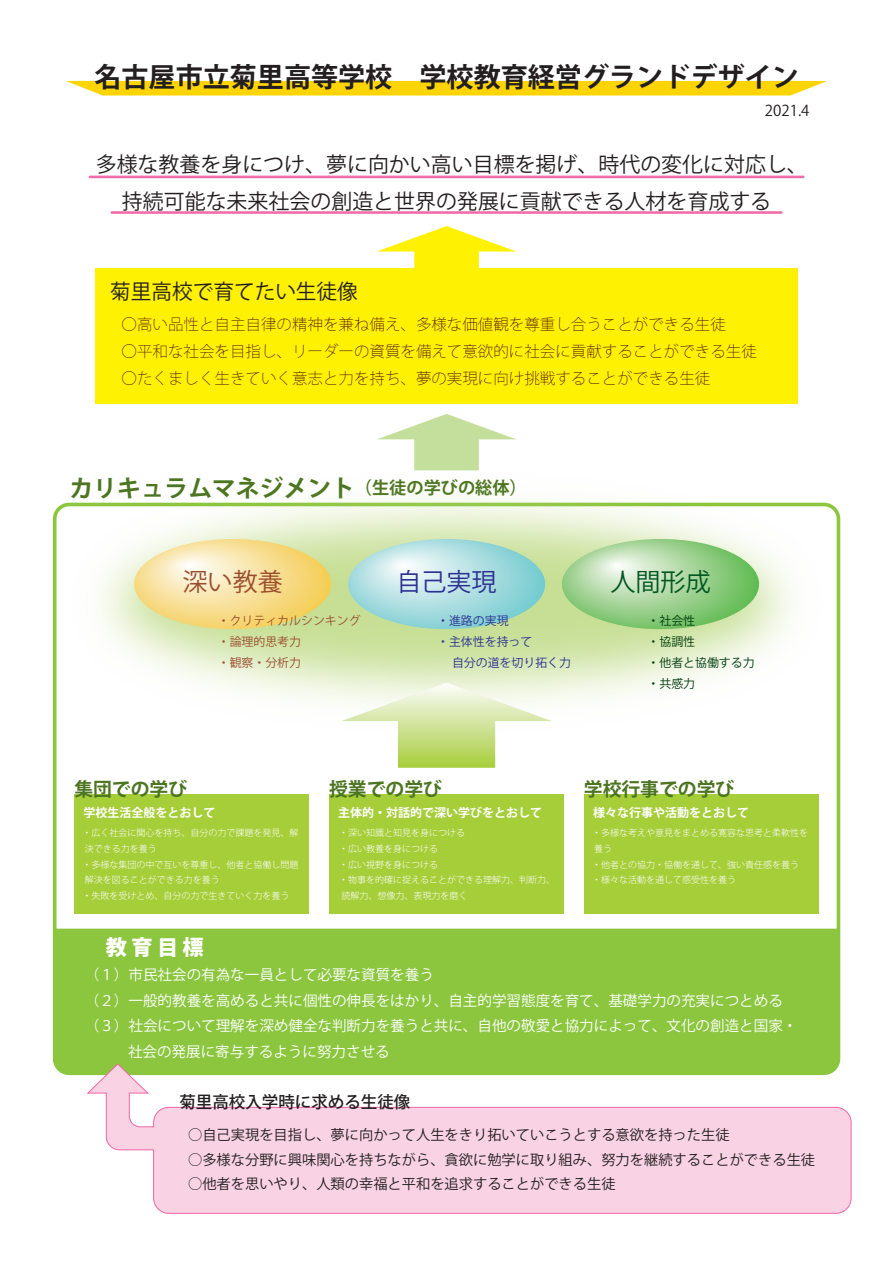
<style>
.page{position:relative;width:893px;height:1263px;background:#fff}
.page>*{position:absolute;margin:0;border:0;box-sizing:border-box;transform-origin:0 0}
.t1{font:700 27.15px "Koz Go Pr 6 N";color:#231f20}
.t2{font:25.05px "Koz Go Pr 6 N";color:#9c4e2f}
.t3{font:25.05px "Koz Go Pr 6 N";color:#2e3092}
.t4{font:25.05px "Koz Go Pr 6 N";color:#005723}
.t5{font:700 23.85px "Koz Go Pr 6 N";color:#4b7520}
.t6{font:800 21.15px "Koz Go Pr 6 N";color:#fff}
.t7{font:21px/36.6px "Koz Go Pr 6 N";color:#231f20;text-align:center}
.t8{font:20.7px "Koz Go Pr 6 N";color:#231f20}
.t9{font:700 18.75px "Koz Go Pr 6 N";color:#4b7520}
.t10{font:500 16.5px "Koz Go Pr 6 N";color:#231f20}
.t11{font:200 15.45px "Koz Go Pr 6 N";color:#410000}
.t12{font:15px "Koz Go Pr 6 N";color:#231f20}
.t13{font:14.55px "Koz Go Pr 6 N";color:#fff}
.t14{font:14.25px "Koz Go Pr 6 N";color:#231f20}
.t15{font:700 12px "Koz Go Pr 6 N";color:#fff}
.t16{font:11.85px/20.9px "Koz Go Pr 6 N";color:#9c4e2f}
.t17{font:11.85px/20.9px "Koz Go Pr 6 N";color:#2e3092}
.t18{font:11.85px/20.9px "Koz Go Pr 6 N";color:#003b0d}
.t19{font:300 9px/15.8px "Koz Go Pr 6 N";color:#fff}
.s1{font-size:17.25px}
</style>
<div class="page">
<div style="left:95px;top:268px;width:703px;height:136px;background:#fff101"></div>
<svg style="left:377px;top:226px;width:139px;height:42px"></svg>
<svg style="left:377px;top:414px;width:139px;height:56px"></svg>
<img style="left:67px;top:498px;width:759px;height:204px">
<svg style="left:134px;top:539px;width:197px;height:90px;background:#f1e29f"></svg>
<svg style="left:348px;top:539px;width:197px;height:90px;background:#b3dfd3"></svg>
<svg style="left:562px;top:539px;width:197px;height:90px;background:#add79c"></svg>
<div style="left:74px;top:795px;width:235px;height:119px;background:#a6ce39"></div>
<div style="left:329px;top:795px;width:235px;height:119px;background:#a6ce39"></div>
<div style="left:584px;top:795px;width:235px;height:119px;background:#a6ce39"></div>
<svg style="left:341px;top:683px;width:211px;height:85px"></svg>
<div style="left:55px;top:929px;width:783px;height:144px;background:#8bc63e"></div>
<hr style="left:90px;top:176px;width:713px;height:2px;background:#f16daa">
<hr style="left:112px;top:211px;width:669px;height:3px;background:#f16daa">
<svg style="left:66px;top:81px;width:761px;height:15px;background:#fed816"></svg>
<svg style="left:86px;top:1063px;width:766px;height:151px"></svg>
<h1 class="t1" style="left:94px;top:61px;width:706px">名古屋市立菊里高等学校　学校教育経営グランドデザイン</h1>
<h3 class="t12" style="left:765px;top:102px;width:46px">2021.4</h3>
<h3 class="t7" style="left:96px;top:146px;width:714px">多様な教養を身につけ、夢に向かい高い目標を掲げ、時代の変化に対応し、持続可能な未来社会の創造と世界の発展に貢献できる人材を育成する</h3>
<h3 class="t8" style="left:110px;top:280px;width:249px">菊里高校で育てたい生徒像</h3>
<h3 class="t11" style="left:122px;top:315px;width:606px">○高い品性と自主自律の精神を兼ね備え、多様な価値観を尊重し合うことができる生徒</h3>
<h3 class="t11" style="left:122px;top:343px;width:637px">○平和な社会を目指し、リーダーの資質を備えて意欲的に社会に貢献することができる生徒</h3>
<h3 class="t11" style="left:122px;top:370px;width:590px">○たくましく生きていく意志と力を持ち、夢の実現に向け挑戦することができる生徒</h3>
<h3 class="t5" style="left:69px;top:474px;width:459px">カリキュラムマネジメント<span class="s1">（生徒の学びの総体）</span></h3>
<h2 class="t2" style="left:183px;top:567px;width:102px">深い教養</h2>
<h2 class="t3" style="left:396px;top:567px;width:102px">自己実現</h2>
<h2 class="t4" style="left:610px;top:567px;width:102px">人間形成</h2>
<h3 class="t18" style="left:648px;top:611px;width:109px">・社会性<br>・協調性<br>・他者と協働する力・共感力</h3>
<h3 class="t16" style="left:218px;top:611px;width:144px">・クリティカルシンキング・論理的思考力<br>・観察・分析力</h3>
<h3 class="t17" style="left:437px;top:611px;width:135px">・進路の実現<br>・主体性を持って<br>　自分の道を切り拓く力</h3>
<h3 class="t9" style="left:74px;top:778px;width:114px">集団での学び</h3>
<h3 class="t9" style="left:329px;top:778px;width:114px">授業での学び</h3>
<h3 class="t9" style="left:584px;top:778px;width:152px">学校行事での学び</h3>
<h3 class="t15" style="left:83px;top:805px;width:133px">学校生活全般をとおして</h3>
<h3 class="t15" style="left:338px;top:805px;width:205px">主体的・対話的で深い学びをとおして</h3>
<h3 class="t15" style="left:593px;top:805px;width:157px">様々な行事や活動をとおして</h3>
<p class="t19" style="left:83px;top:825px;width:217px">・広く社会に関心を持ち、自分の力で課題を発見、解決できる力を養う<br>・多様な集団の中で互いを尊重し、他者と協働し問題解決を図ることができる力を養う<br>・失敗を受けとめ、自分の力で生きていく力を養う</p>
<p class="t19" style="left:339px;top:825px;width:217px">・深い知識と知見を身につける<br>・広い教養を身につける<br>・広い視野を身につける<br>・物事を的確に捉えることができる理解力、判断力、読解力、想像力、表現力を磨く</p>
<p class="t19" style="left:592px;top:825px;width:217px">・多様な考えや意見をまとめる寛容な思考と柔軟性を養う<br>・他者との協力・協働を通して、強い責任感を養う・様々な活動を通して感受性を養う</p>
<h3 class="t6" style="left:106px;top:935px;width:99px">教 育 目 標</h3>
<h3 class="t13" style="left:85px;top:967px;width:350px">（１）市民社会の有為な一員として必要な資質を養う</h3>
<h3 class="t13" style="left:85px;top:992px;width:699px">（２）一般的教養を高めると共に個性の伸長をはかり、自主的学習態度を育て、基礎学力の充実につとめる</h3>
<h3 class="t13" style="left:85px;top:1017px;width:714px">（３）社会について理解を深め健全な判断力を養うと共に、自他の敬愛と協力によって、文化の創造と国家・</h3>
<h3 class="t13" style="left:92px;top:1043px;width:299px">　　 社会の発展に寄与するように努力させる</h3>
<h3 class="t10" style="left:179px;top:1093px;width:232px">菊里高校入学時に求める生徒像</h3>
<h3 class="t14" style="left:188px;top:1126px;width:543px">○自己実現を目指し、夢に向かって人生をきり拓いていこうとする意欲を持った生徒</h3>
<h3 class="t14" style="left:188px;top:1151px;width:628px">○多様な分野に興味関心を持ちながら、貪欲に勉学に取り組み、努力を継続することができる生徒</h3>
<h3 class="t14" style="left:188px;top:1176px;width:429px">○他者を思いやり、人類の幸福と平和を追求することができる生徒</h3>
</div>
